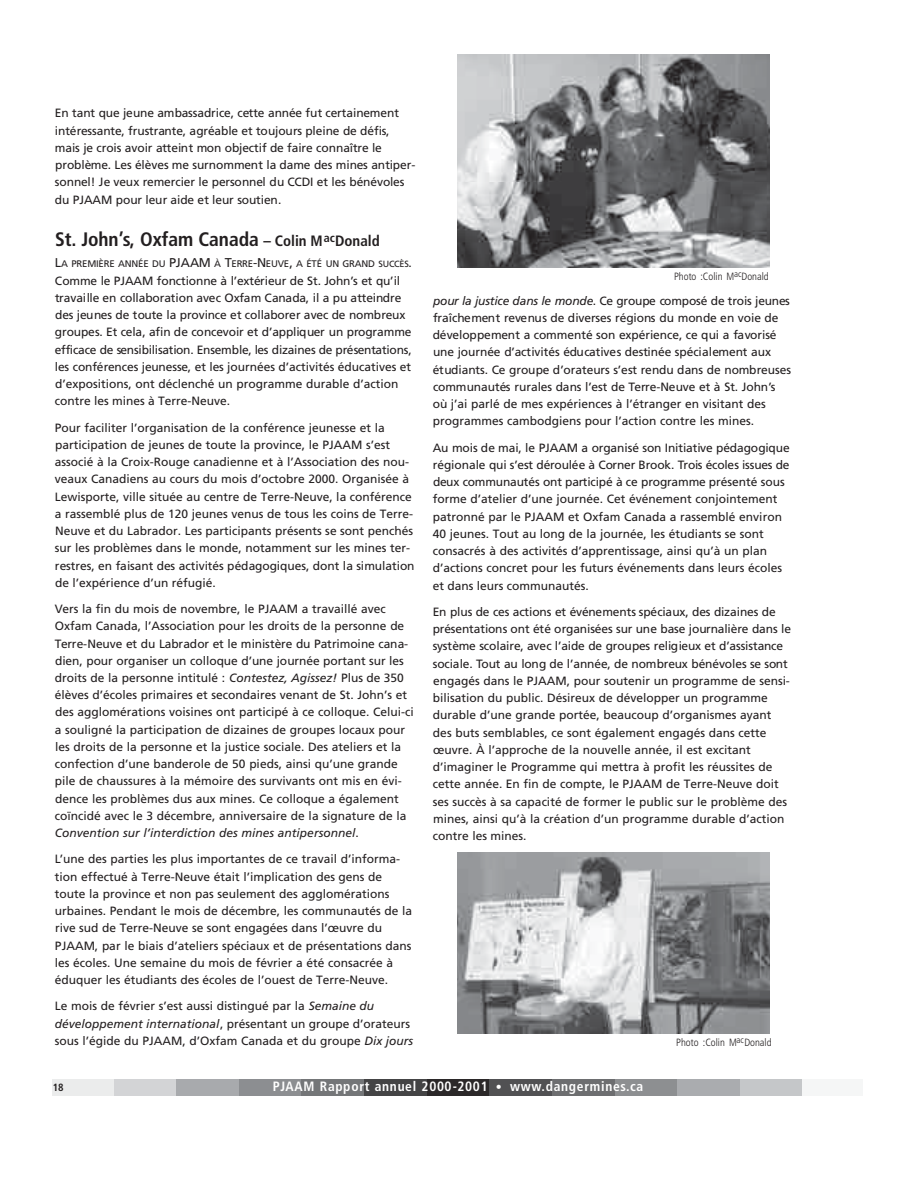
<style>
.page{position:relative;width:918px;height:1188px;background:#fff}
.page>*{position:absolute;margin:0;border:0;box-sizing:border-box;transform-origin:0 0}
.t1{font:700 condensed 19.5px "Frutiger";color:#231f20}
.t2{font:700 condensed 13.5px "Frutiger";letter-spacing:.055em;color:#fff}
.t3{font:12px/17.2px "Frutiger";color:#231f20}
.t4{font:300 condensed 10.5px "Frutiger";color:#231f20}
.t5{font:700 condensed 10.5px "Frutiger";color:#231f20}
.t6{font:9.6px "Frutiger";color:#231f20}
.s1{font-size:15px}
.s2{font-size:12.75px}
.s3{font-size:9px}
.s4{font-size:12px}
.s5{font-style:italic}
</style>
<div class="page">
<img style="left:458px;top:852px;width:312px;height:182px">
<img style="left:53px;top:1079px;width:749px;height:16px">
<img style="left:457px;top:54px;width:313px;height:213px">
<p class="t3" style="left:55px;top:106px;width:362px">En tant que jeune ambassadrice, cette année fut certainement intéressante, frustrante, agréable et toujours pleine de défis, mais je crois avoir atteint mon objectif de faire connaître le problème. Les élèves me surnomment la dame des mines antiper&shy;sonnel! Je veux remercier le personnel du CCDI et les bénévoles du PJAAM pour leur aide et leur soutien.</p>
<h1 class="t1" style="left:55px;top:231px;width:326px">St. John’s, Oxfam Canada <span class="s1">– Colin M</span><sup>ac</sup><span class="s1">Donald</span></h1>
<p class="t6" style="left:55px;top:260px;width:359px"><span class="s2">L</span>A P R E M I È R E A N N É E D U <span class="s2">PJAAM</span> À <span class="s2">T</span>E R R E<span class="s2">- N</span>E U V E<span class="s2">,</span> A É T É U N G R A N D <span class="s3">S U C C È S</span><span class="s4">.</span></p>
<p class="t3" style="left:55px;top:273px;width:358px">Comme le PJAAM fonctionne à l’extérieur de St. John’s et qu’il travaille en collaboration avec Oxfam Canada, il a pu atteindre des jeunes de toute la province et collaborer avec de nombreux groupes. Et cela, afin de concevoir et d’appliquer un programme e fficace de sensibilisation. Ensemble, les dizaines de présentations, les conférences jeunesse, et les journées d’activités éducatives et d’expositions, ont déclenché un programme durable d’action contre les mines à Terre-Neuve.</p>
<p class="t3" style="left:55px;top:420px;width:361px">Pour faciliter l’organisation de la conférence jeunesse et la participation de jeunes de toute la province, le PJAAM s’est associé à la Croix-Rouge canadienne et à l’Association des nou&shy;veaux Canadiens au cours du mois d’octobre 2000. Organisée à Lewisporte, ville située au centre de Terre-Neuve, la conférence a rassemblé plus de 120 jeunes venus de tous les coins de Terre-Neuve et du Labrador. Les participants présents se sont penchés sur les problèmes dans le monde, notamment sur les mines ter&shy;restres, en faisant des activités pédagogiques, dont la simulation de l’expérience d’un réfugié.</p>
<p class="t3" style="left:55px;top:601px;width:361px">Vers la fin du mois de novembre, le PJAAM a travaillé avec Oxfam Canada, l’Association pour les droits de la personne d e Terre-Neuve et du Labrador et le ministère du Patrimoine cana&shy;dien, pour organiser un colloque d’une journée portant sur les droits de la personne intitulé : <span class="s5">Contestez, Agissez!</span> Plus de 350 élèves d’écoles primaires et secondaires venant de St. John’s et des agglomérations voisines ont participé à ce colloque. Celui-ci a souligné la participation de dizaines de groupes locaux pour les droits de la personne et la justice sociale. Des ateliers et la confection d’une banderole de 50 pieds, ainsi qu’une grande pile de chaussures à la mémoire des survivants ont mis en évi&shy;dence les problèmes dus aux mines. Ce colloque a également coïncidé avec le 3 décembre, anniversaire de la signature de la <span class="s5">Convention sur l’interdiction des mines antipersonnel</span>.</p>
<p class="t3" style="left:55px;top:852px;width:359px">L’une des parties les plus importantes de ce travail d’informa&shy;tion effectué à Terre-Neuve était l’implication des gens de toute la province et non pas seulement des agglomérations urbaines. Pendant le mois de décembre, les communautés de la rive sud de Terre-Neuve se sont engagées dans l’œuvre du PJAAM, par le biais d’ateliers spéciaux et de présentations dans les écoles. Une semaine du mois de février a été consacrée à éduquer les étudiants des écoles de l’ouest de Terre-Neuve.</p>
<p class="t3" style="left:55px;top:999px;width:360px">Le mois de février s’est aussi distingué par la <span class="s5">Semaine du développement international</span>, présentant un groupe d’orateurs sous l’égide du PJAAM, d’Oxfam Canada et du groupe <span class="s5">Dix jours</span></p>
<p class="t4" style="left:674px;top:272px;width:96px">Photo :Colin M<sup>ac</sup>Donald</p>
<p class="t3" style="left:433px;top:293px;width:360px"><span class="s5">pour la justice dans le monde</span>. Ce groupe composé de trois jeunes fraîchement revenus de diverses régions du monde en voie de développement a commenté son expérience, ce qui a favorisé une journée d’activités éducatives destinée spécialement aux étudiants. Ce groupe d’orateurs s’est rendu dans de nombreuses communautés rurales dans l’est de Terre-Neuve et à St. John’s où j’ai parlé de mes expériences à l’étranger en visitant des programmes cambodgiens pour l’action contre les mines.</p>
<p class="t3" style="left:433px;top:440px;width:359px">Au mois de mai, le PJAAM a organisé son Initiative pédagogique r é g i o n a l e qui s’est déroulée à Corner Brook. Trois écoles issues de deux communautés ont participé à ce programme présenté sous forme d’atelier d’une journée. Cet événement conjointement patronné par le PJAAM et Oxfam Canada a rassemblé environ 40 jeunes. Tout au long de la journée, les étudiants se sont consacrés à des activités d’apprentissage, ainsi qu’à un plan d’actions concret pour les futurs événements dans leurs écoles et dans leurs communautés.</p>
<p class="t3" style="left:433px;top:604px;width:360px">En plus de ces actions et événements spéciaux, des dizaines de présentations ont été organisées sur une base journalière dans le système scolaire, avec l’aide de groupes religieux et d’assistance sociale. Tout au long de l’année, de nombreux bénévoles se sont engagés dans le PJAAM, pour soutenir un programme de sensi&shy;bilisation du public. Désireux de développer un programme durable d’une grande portée, beaucoup d’organismes ayant des buts semblables, ce sont également engagés dans cette œuvre. À l’approche de la nouvelle année, il est excitant d’imaginer le Programme qui mettra à profit les réussites de cette année. En fin de compte, le PJAAM de Terre-Neuve doit ses succès à sa capacité de former le public sur le problème des mines, ainsi qu’à la création d’un programme durable d’action contre les mines.</p>
<p class="t4" style="left:676px;top:1038px;width:97px">Photo :Colin M<sup>ac</sup>Donald</p>
<p class="t5" style="left:53px;top:1083px;width:12px">18</p>
<p class="t2" style="left:273px;top:1081px;width:372px">P JAAM Rapport annuel 2000-2001 <span class="s4">•</span> w w w. d a n g e r m i n e s.ca</p>
</div>
